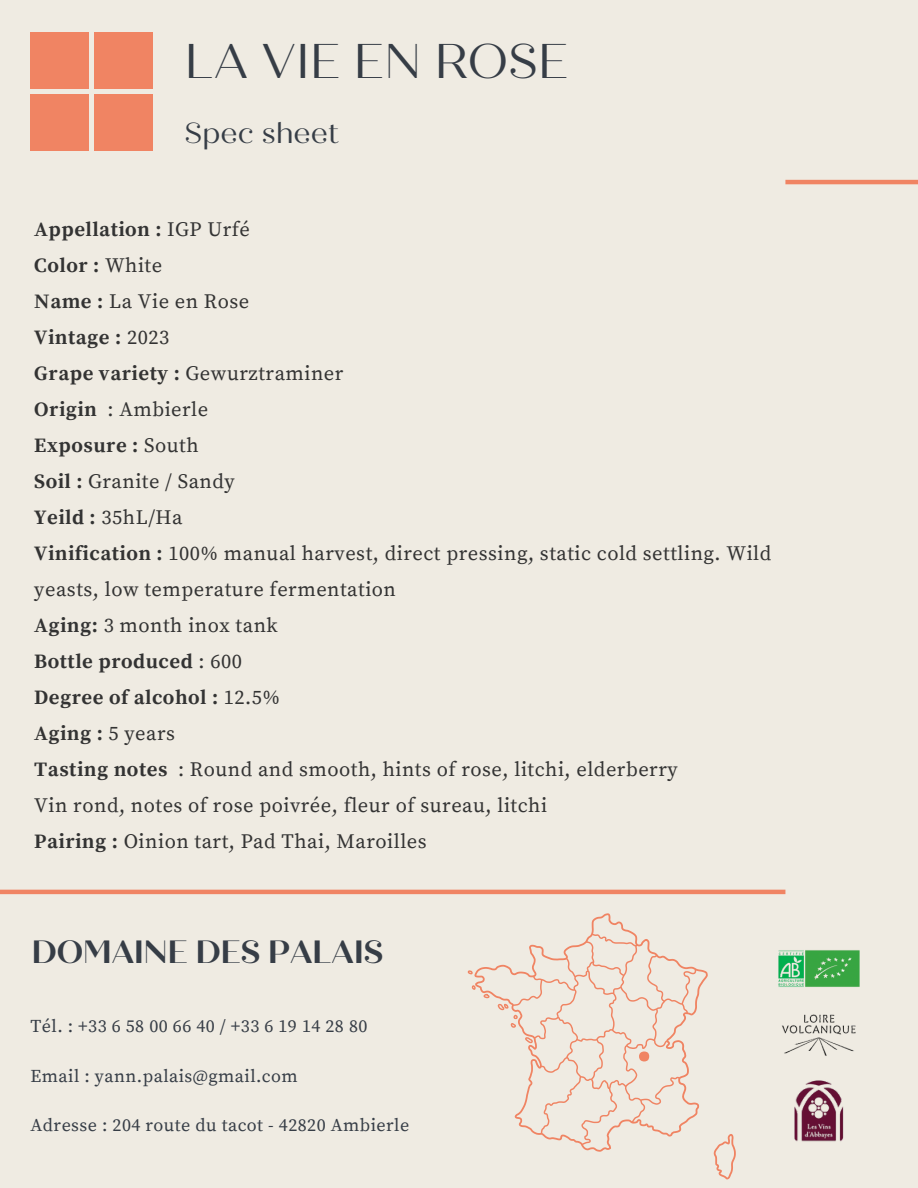
<style>
.page{position:relative;width:918px;height:1188px;background:#efebe2}
.page>*{position:absolute;margin:0;border:0;box-sizing:border-box;transform-origin:0 0}
.t1{font:500 109.5px "Cormorant Garamond";color:#f08463}
.t2{font:48.75px "Quiche Display";color:#363d46}
.t3{font:700 32.25px "Quiche Display";color:#363d46}
.t4{font:29.1px "Quiche Display";color:#363d46}
.t5{font:20.4px/36px "Source Serif Pro";letter-spacing:.025em;color:#333}
.t6{font:700 20.4px "Source Serif Pro";letter-spacing:.025em;color:#333}
.t7{font:18px "Source Serif Pro";letter-spacing:.025em;color:#363d46}
.s1{font-weight:400}
.s2{font-weight:700}
</style>
<div class="page">
<div style="left:31px;top:33px;width:58px;height:56px;background:#f08463"></div>
<div style="left:31px;top:95px;width:58px;height:56px;background:#f08463"></div>
<div style="left:95px;top:95px;width:58px;height:56px;background:#f08463"></div>
<div style="left:95px;top:33px;width:58px;height:56px;background:#f08463"></div>
<hr style="left:0;top:890px;width:785px;height:4px;background:#f08463">
<img style="left:778px;top:950px;width:82px;height:37px">
<img style="left:794px;top:1080px;width:50px;height:62px">
<img style="left:782px;top:1014px;width:74px;height:42px">
<svg style="left:474px;top:913px;width:234px;height:239px"></svg>
<svg style="left:714px;top:1134px;width:21px;height:45px"></svg>
<svg style="left:525px;top:1037px;width:8px;height:6px"></svg>
<svg style="left:472px;top:985px;width:4px;height:5px"></svg>
<svg style="left:468px;top:970px;width:5px;height:4px"></svg>
<svg style="left:484px;top:994px;width:6px;height:4px"></svg>
<svg style="left:498px;top:1004px;width:20px;height:24px"></svg>
<hr style="left:785px;top:180px;width:133px;height:4px;background:#f08463">
<p class="t2" style="left:185px;top:32px;width:386px">LA VIE EN ROSE</p>
<p class="t4" style="left:185px;top:115px;width:156px">Spec sheet</p>
<p class="t6" style="left:34px;top:217px;width:217px">Appellation : <span class="s1">IGP Urfé</span></p>
<p class="t6" style="left:34px;top:253px;width:129px">Color : <span class="s1">White</span></p>
<p class="t5" style="left:34px;top:284px;width:216px"><span class="s2">Name :</span> La Vie en Rose</p>
<p class="t6" style="left:34px;top:325px;width:136px">Vintage : <span class="s1">2023</span></p>
<p class="t5" style="left:34px;top:356px;width:311px"><span class="s2">Grape variety :</span> Gewurztraminer</p>
<p class="t5" style="left:34px;top:392px;width:175px"><span class="s2">Origin</span> : Ambierle</p>
<p class="t6" style="left:34px;top:433px;width:166px">Exposure : <span class="s1">South</span></p>
<p class="t5" style="left:34px;top:464px;width:202px"><span class="s2">Soil :</span> Granite / Sandy</p>
<p class="t5" style="left:34px;top:500px;width:150px"><span class="s2">Yeild :</span> 35hL/Ha</p>
<p class="t5" style="left:34px;top:536px;width:739px"><span class="s2">Vinification :</span> 100% manual harvest, direct pressing, static cold settling. Wild yeasts, low temperature fermentation</p>
<p class="t5" style="left:34px;top:608px;width:245px"><span class="s2">Aging:</span> 3 month inox tank</p>
<p class="t6" style="left:34px;top:649px;width:209px">Bottle produced <span class="s1">: 600</span></p>
<p class="t6" style="left:34px;top:685px;width:247px">Degree of alcohol : <span class="s1">12.5%</span></p>
<p class="t6" style="left:34px;top:721px;width:142px">Aging : <span class="s1">5 years</span></p>
<p class="t5" style="left:34px;top:752px;width:645px"><span class="s2">Tasting notes</span> : Round and smooth, hints of rose, litchi, elderberry</p>
<p class="t5" style="left:34px;top:788px;width:514px">Vin rond, notes of rose poivrée, fleur of sureau, litchi</p>
<p class="t5" style="left:34px;top:824px;width:394px"><span class="s2">Pairing :</span> Oinion tart, Pad Thai, Maroilles</p>
<p class="t3" style="left:32px;top:932px;width:353px">DOMAINE DES PALAIS</p>
<p class="t7" style="left:31px;top:1016px;width:338px">Tél. : +33 6 58 00 66 40 / +33 6 19 14 28 80</p>
<p class="t7" style="left:31px;top:1065px;width:269px">Email : yann.palais@gmail.com</p>
<p class="t7" style="left:31px;top:1115px;width:380px">Adresse : 204 route du tacot - 42820 Ambierle</p>
<p class="t1" style="left:633px;top:959px;width:23px">.</p>
</div>
